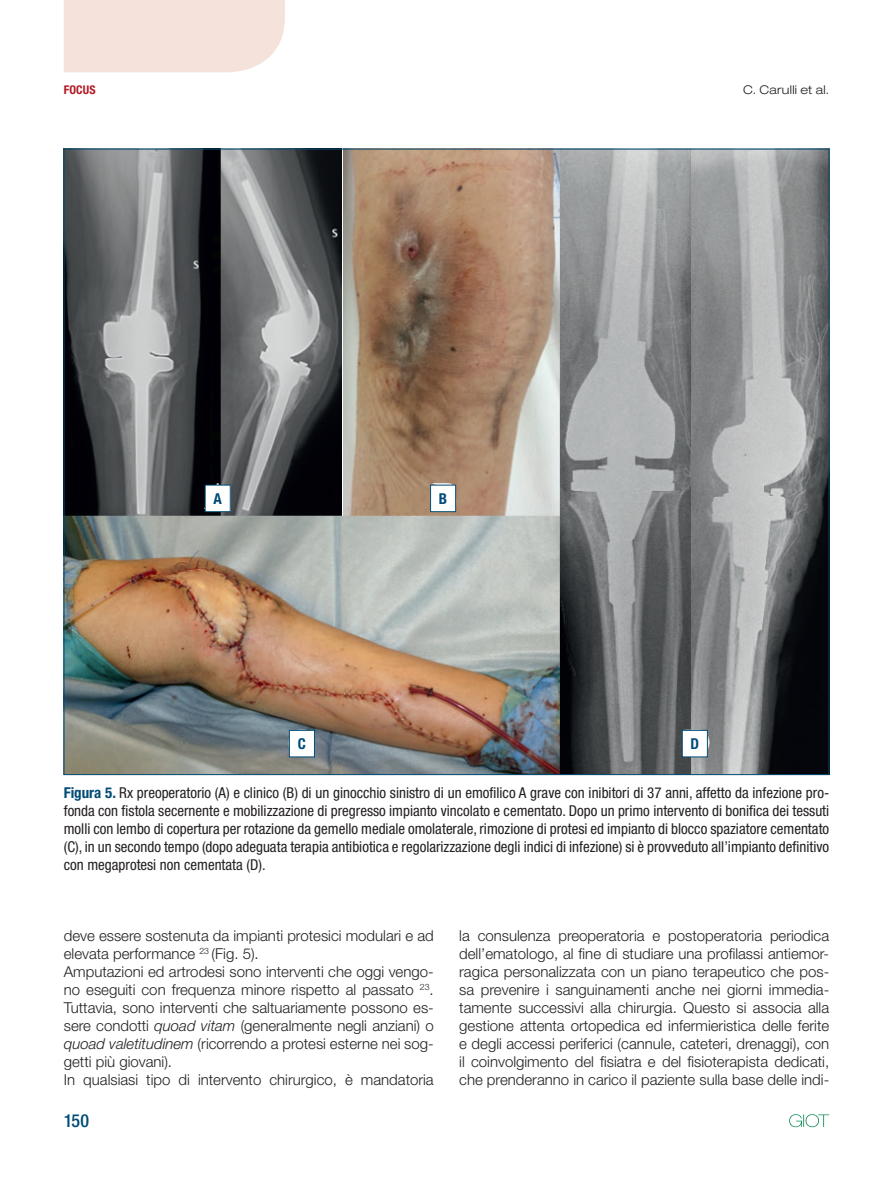
<style>
.page{position:relative;width:893px;height:1191px;background:#fff}
.page>*{position:absolute;margin:0;border:0;box-sizing:border-box;transform-origin:0 0}
.t1{font:500 condensed 18px "Helvetica Neue LT Std";color:#014b75}
.t2{font:300 15px/18px "Helvetica Neue LT Std";color:#231f20}
.t3{font:condensed 15px/18px "Helvetica Neue LT Std";color:#231f20;text-align:justify}
.t4{font:700 condensed 15px "Helvetica Neue LT Std";color:#014b75}
.t5{font:300 expanded 12px "Helvetica Neue LT Std";letter-spacing:.025em;color:#231f20}
.t6{font:700 condensed 12px "Helvetica Neue LT Std";letter-spacing:.01em;color:#b41725}
.s1{font-weight:700;color:#014b75}
.s2{font-style:italic}
</style>
<div class="page">
<div style="left:64px;top:0;width:221px;height:72px;background:#f5e2db"></div>
<svg style="left:789px;top:1114px;width:40px;height:13px"></svg>
<img style="left:66px;top:151px;width:761px;height:622px">
<div style="left:205px;top:485px;width:25px;height:26px;background:#fff"></div>
<div style="left:289px;top:730px;width:25px;height:27px;background:#fff"></div>
<div style="left:289px;top:730px;width:26px;height:27px;border:1px solid #014b75"></div>
<div style="left:682px;top:730px;width:25px;height:27px;background:#fff"></div>
<div style="left:682px;top:730px;width:26px;height:27px;border:1px solid #014b75"></div>
<div style="left:431px;top:485px;width:25px;height:26px;background:#fff"></div>
<div style="left:430px;top:485px;width:26px;height:27px;border:1px solid #014b75"></div>
<p class="t6" style="left:64px;top:82px;width:33px">FOCUS</p>
<p class="t5" style="left:743px;top:82px;width:87px">C. Carulli et al.</p>
<p class="t4" style="left:214px;top:489px;width:10px">A</p>
<p class="t4" style="left:439px;top:489px;width:10px">B</p>
<p class="t4" style="left:298px;top:734px;width:10px">C</p>
<p class="t4" style="left:690px;top:734px;width:10px">D</p>
<p class="t3" style="left:64px;top:784px;width:767px"><span class="s1">Figura 5.</span> Rx preoperatorio (A) e clinico (B) di un ginocchio sinistro di un emofilico A grave con inibitori di 37 anni, affetto da infezione pro&shy;fonda con fistola secernente e mobilizzazione di pregresso impianto vincolato e cementato. Dopo un primo intervento di bonifica dei tessuti molli con lembo di copertura per rotazione da gemello mediale omolaterale, rimozione di protesi ed impianto di blocco spaziatore cementato (C), in un secondo tempo (dopo adeguata terapia antibiotica e regolarizzazione degli indici di infezione) si è provveduto all’impianto definitivo con megaprotesi non cementata (D).</p>
<p class="t2" style="left:64px;top:926px;width:371px">deve essere sostenuta da impianti protesici modulari e ad elevata performance <sup>23</sup> (Fig. 5).<br>Amputazioni ed artrodesi sono interventi che oggi vengo&shy;no eseguiti con frequenza minore rispetto al passato <sup>23</sup>.<br>Tuttavia, sono interventi che saltuariamente possono es&shy;sere condotti <span class="s2">quoad vitam</span> (generalmente negli anziani) o <span class="s2">quoad valetitudinem</span> (ricorrendo a protesi esterne nei sog&shy;getti più giovani).<br>In qualsiasi tipo di intervento chirurgico, è mandatoria</p>
<p class="t2" style="left:459px;top:926px;width:371px;text-align:justify">la consulenza preoperatoria e postoperatoria periodica dell’ematologo, al fine di studiare una profilassi antiemor&shy;ragica personalizzata con un piano terapeutico che pos&shy;sa prevenire i sanguinamenti anche nei giorni immedia&shy;tamente successivi alla chirurgia. Questo si associa alla gestione attenta ortopedica ed infermieristica delle ferite e degli accessi periferici (cannule, cateteri, drenaggi), con il coinvolgimento del fisiatra e del fisioterapista dedicati, che prenderanno in carico il paziente sulla base delle indi-</p>
<p class="t1" style="left:64px;top:1110px;width:27px">150</p>
</div>
